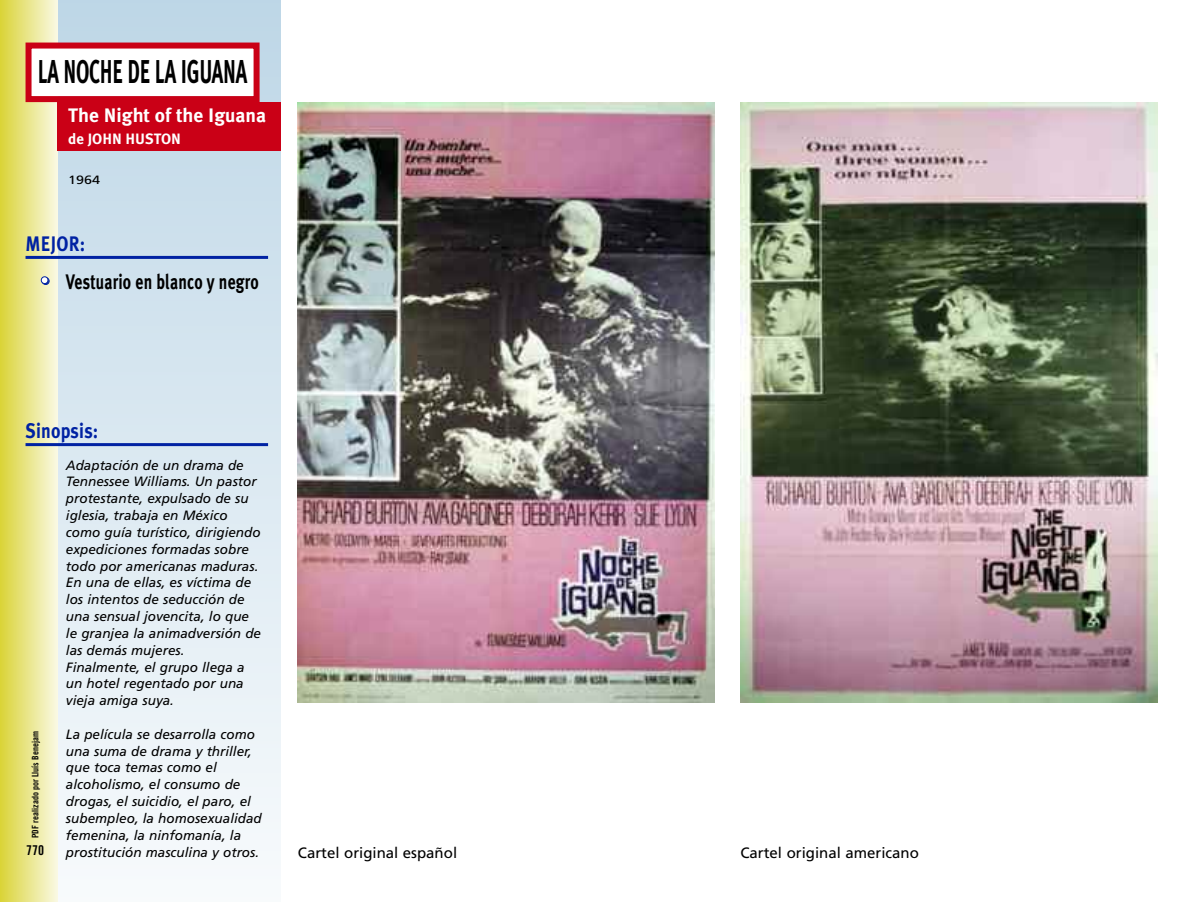
<style>
.page{position:relative;width:1200px;height:902px;background:#fff}
.page>*{position:absolute;margin:0;border:0;box-sizing:border-box;transform-origin:0 0}
.t1{font:700 33px "Meta Plus";letter-spacing:-.01em;color:#000;scale:.6 1}
.t2{font:700 21px "Meta Plus";letter-spacing:.01em;color:#000;scale:.75 1}
.t3{font:700 21px "Meta Plus";letter-spacing:.01em;color:#0022a3;scale:.85 1}
.t4{font:700 19.5px "Meta Plus";color:#fff}
.t5{font:15px "Frutiger";color:#000}
.t6{font:700 15px "Meta Plus";color:#fff}
.t7{font:italic 13.5px/16.8px "Frutiger";color:#000}
.t8{font:13.5px "Trade Gothic Bold Cond Twenty";color:#000}
.t9{font:12px "Frutiger";color:#000;scale:1.2 1}
.t10{font:9px "Trade Gothic Bold Cond Twenty";color:#000}
.s1{font-family:"Futura";font-weight:800;font-size:18px;color:#fff}
</style>
<div class="page">
<div style="left:0;top:0;width:281px;height:901px;background:linear-gradient(to bottom,#bdd5e6,#f8fbfd)"></div>
<div style="left:0;top:0;width:57px;height:901px;background:linear-gradient(to right,#dad437,#f9f8e0)"></div>
<div style="left:32px;top:49px;width:221px;height:47px;background:#fff"></div>
<div style="left:26px;top:43px;width:233px;height:59px;border:6px solid #ca0016"></div>
<div style="left:57px;top:102px;width:224px;height:49px;background:#ca0016"></div>
<hr style="left:26px;top:256px;width:242px;height:3px;background:#0022a3">
<img style="left:298px;top:102px;width:416px;height:600px">
<img style="left:740px;top:102px;width:417px;height:600px">
<hr style="left:26px;top:443px;width:242px;height:3px;background:#0022a3">
<h1 class="t1" style="left:38px;top:52px;width:351px">LA NOCHE DE LA IGUANA</h1>
<h3 class="t4" style="left:68px;top:103px;width:199px">The Night of the Iguana</h3>
<p class="t6" style="left:68px;top:130px;width:114px">de JOHN HUSTON</p>
<p class="t9" style="left:68px;top:175px;width:28px">1964</p>
<h2 class="t3" style="left:26px;top:231px;width:72px">MEJOR:</h2>
<h2 class="t2" style="left:37px;top:269px;width:297px"><span class="s1">•</span> Vestuario en blanco y negro</h2>
<h2 class="t3" style="left:26px;top:418px;width:87px">Sinopsis:</h2>
<p class="t7" style="left:66px;top:457px;width:197px">Adaptación de un drama de<br>Tennessee Williams. Un pastor protestante, expulsado de su iglesia, trabaja en México como guía turístico, dirigiendo expediciones formadas sobre todo por americanas maduras.<br>En una de ellas, es víctima de los intentos de seducción de una sensual jovencita, lo que le granjea la animadversión de las demás mujeres.<br>Finalmente, el grupo llega a un hotel regentado por una vieja amiga suya.</p>
<p class="t7" style="left:66px;top:726px;width:197px">La película se desarrolla como una suma de drama y thriller, que toca temas como el alcoholismo, el consumo de drogas, el suicidio, el paro, el subempleo, la homosexualidad femenina, la ninfomanía, la prostitución masculina y otros.</p>
<p class="t10" style="left:32px;top:838px;width:108px;rotate:-90deg">PDF realizado por Lluís Benejam</p>
<p class="t8" style="left:26px;top:845px;width:19px">770</p>
<p class="t5" style="left:298px;top:846px;width:161px">Cartel original español</p>
<p class="t5" style="left:740px;top:846px;width:180px">Cartel original americano</p>
</div>
